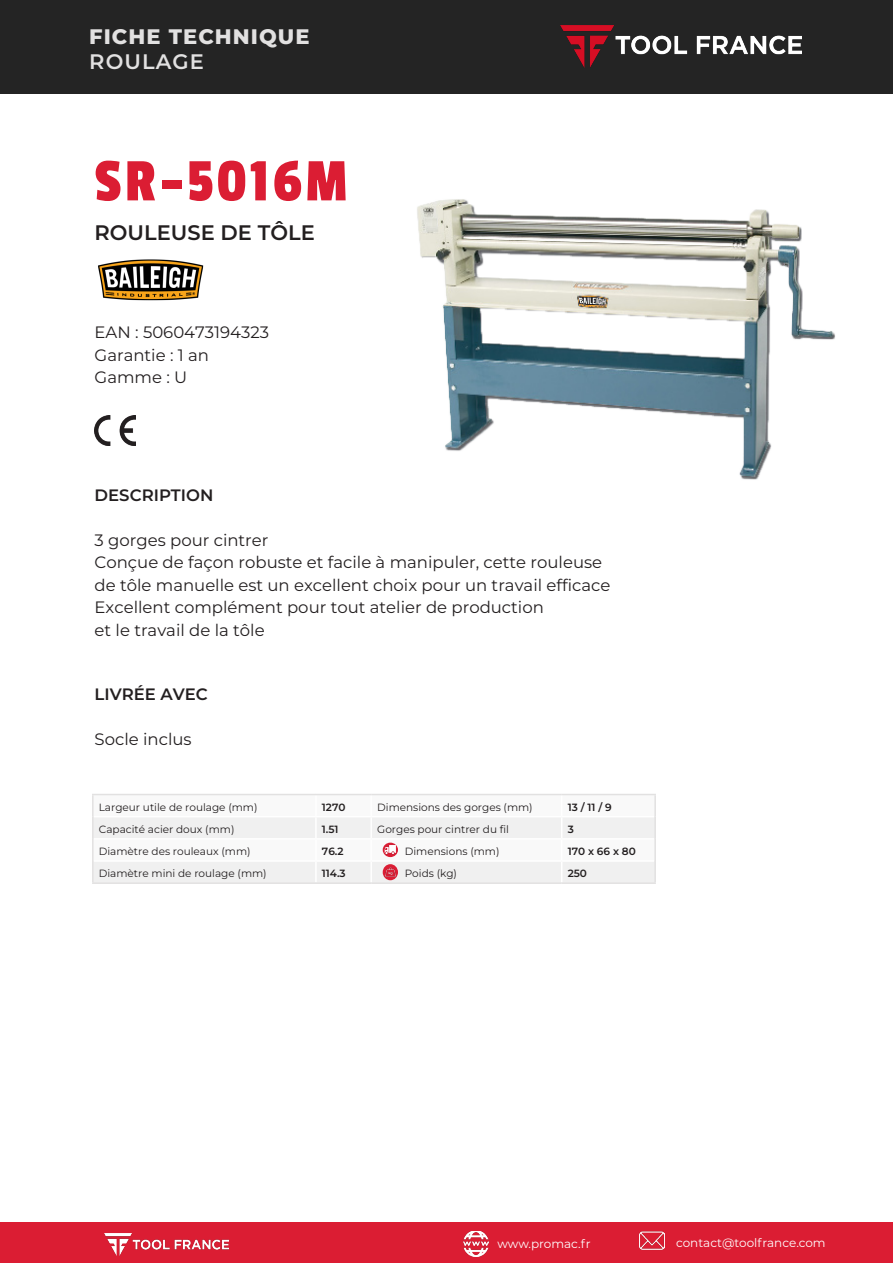
<style>
.page{position:relative;width:893px;height:1263px;background:#fff}
.page>*{position:absolute;margin:0;border:0;box-sizing:border-box;transform-origin:0 0}
.t1{font:63px "Passion One";letter-spacing:.05em;color:#db1d33}
.t2{font:100 21px "Montserrat";letter-spacing:.05em;color:#e2e1e1}
.t3{font:100 21px "Montserrat";color:#231f20}
.t4{font:100 16.5px/22.5px "Montserrat";color:#231f20}
.t5{font:12px "Montserrat";color:#fff}
.t6{font:100 10.5px "Montserrat";color:#231f20}
</style>
<div class="page">
<div style="left:0;top:0;width:893px;height:94px;background:#242424"></div>
<div style="left:0;top:1222px;width:893px;height:41px;background:#db1d33"></div>
<img style="left:104px;top:1233px;width:124px;height:22px">
<img style="left:560px;top:25px;width:242px;height:42px">
<img style="left:417px;top:199px;width:418px;height:281px">
<img style="left:98px;top:259px;width:106px;height:42px">
<hr style="left:92px;top:794px;width:224px;height:1px;background:#e2e1e1">
<hr style="left:92px;top:795px;width:2px;height:22px;background:#e2e1e1">
<hr style="left:562px;top:794px;width:94px;height:1px;background:#e2e1e1">
<hr style="left:654px;top:795px;width:2px;height:22px;background:#e2e1e1">
<hr style="left:92px;top:817px;width:2px;height:22px;background:#e2e1e1">
<hr style="left:654px;top:817px;width:2px;height:22px;background:#e2e1e1">
<hr style="left:92px;top:839px;width:2px;height:22px;background:#e2e1e1">
<hr style="left:654px;top:839px;width:2px;height:22px;background:#e2e1e1">
<hr style="left:92px;top:861px;width:2px;height:21px;background:#e2e1e1">
<hr style="left:654px;top:861px;width:2px;height:21px;background:#e2e1e1">
<hr style="left:92px;top:882px;width:224px;height:2px;background:#e2e1e1">
<hr style="left:316px;top:882px;width:55px;height:2px;background:#e2e1e1">
<hr style="left:371px;top:882px;width:191px;height:2px;background:#e2e1e1">
<hr style="left:562px;top:882px;width:94px;height:2px;background:#e2e1e1">
<img style="left:95px;top:416px;width:41px;height:29px">
<img style="left:463px;top:1231px;width:25px;height:25px">
<svg style="left:93px;top:794px;width:562px;height:88px"></svg>
<img style="left:639px;top:1231px;width:25px;height:19px">
<p class="t2" style="left:89px;top:22px;width:222px">FICHE TECHNIQUE</p>
<p class="t2" style="left:89px;top:48px;width:116px">ROULAGE</p>
<p class="t1" style="left:95px;top:148px;width:255px">SR-5016M</p>
<p class="t3" style="left:95px;top:219px;width:222px">ROULEUSE DE TÔLE</p>
<p class="t4" style="left:95px;top:321px;width:176px">EAN : 5060473194323</p>
<p class="t4" style="left:95px;top:343px;width:116px">Garantie : 1 an</p>
<p class="t4" style="left:95px;top:366px;width:94px">Gamme : U</p>
<p class="t4" style="left:95px;top:483px;width:120px">DESCRIPTION</p>
<p class="t4" style="left:95px;top:528px;width:175px">3 gorges pour cintrer</p>
<p class="t4" style="left:95px;top:550px;width:517px">Conçue de façon robuste et facile à manipuler, cette rouleuse de tôle manuelle est un excellent choix pour un travail efficace</p>
<p class="t4" style="left:95px;top:595px;width:451px">Excellent complément pour tout atelier de production</p>
<p class="t4" style="left:95px;top:618px;width:172px">et le travail de la tôle</p>
<p class="t4" style="left:95px;top:683px;width:115px">LIVRÉE AVEC</p>
<p class="t4" style="left:95px;top:728px;width:98px">Socle inclus</p>
<p class="t6" style="left:99px;top:800px;width:160px">Largeur utile de roulage (mm)</p>
<p class="t6" style="left:322px;top:800px;width:25px">1270</p>
<p class="t6" style="left:377px;top:800px;width:157px">Dimensions des gorges (mm)</p>
<p class="t6" style="left:568px;top:800px;width:46px">13 / 11 / 9</p>
<p class="t6" style="left:99px;top:822px;width:137px">Capacité acier doux (mm)</p>
<p class="t6" style="left:322px;top:822px;width:18px">1.51</p>
<p class="t6" style="left:377px;top:822px;width:133px">Gorges pour cintrer du fil</p>
<p class="t6" style="left:568px;top:822px;width:8px">3</p>
<p class="t6" style="left:99px;top:844px;width:153px">Diamètre des rouleaux (mm)</p>
<p class="t6" style="left:322px;top:844px;width:23px">76.2</p>
<p class="t6" style="left:405px;top:844px;width:96px">Dimensions (mm)</p>
<p class="t6" style="left:568px;top:844px;width:70px">170 x 66 x 80</p>
<p class="t6" style="left:99px;top:866px;width:169px">Diamètre mini de roulage (mm)</p>
<p class="t6" style="left:322px;top:866px;width:25px">114.3</p>
<p class="t6" style="left:405px;top:866px;width:54px">Poids (kg)</p>
<p class="t6" style="left:568px;top:866px;width:21px">250</p>
<p class="t5" style="left:497px;top:1235px;width:95px">www.promac.fr</p>
<p class="t5" style="left:676px;top:1234px;width:151px">contact@toolfrance.com</p>
</div>
